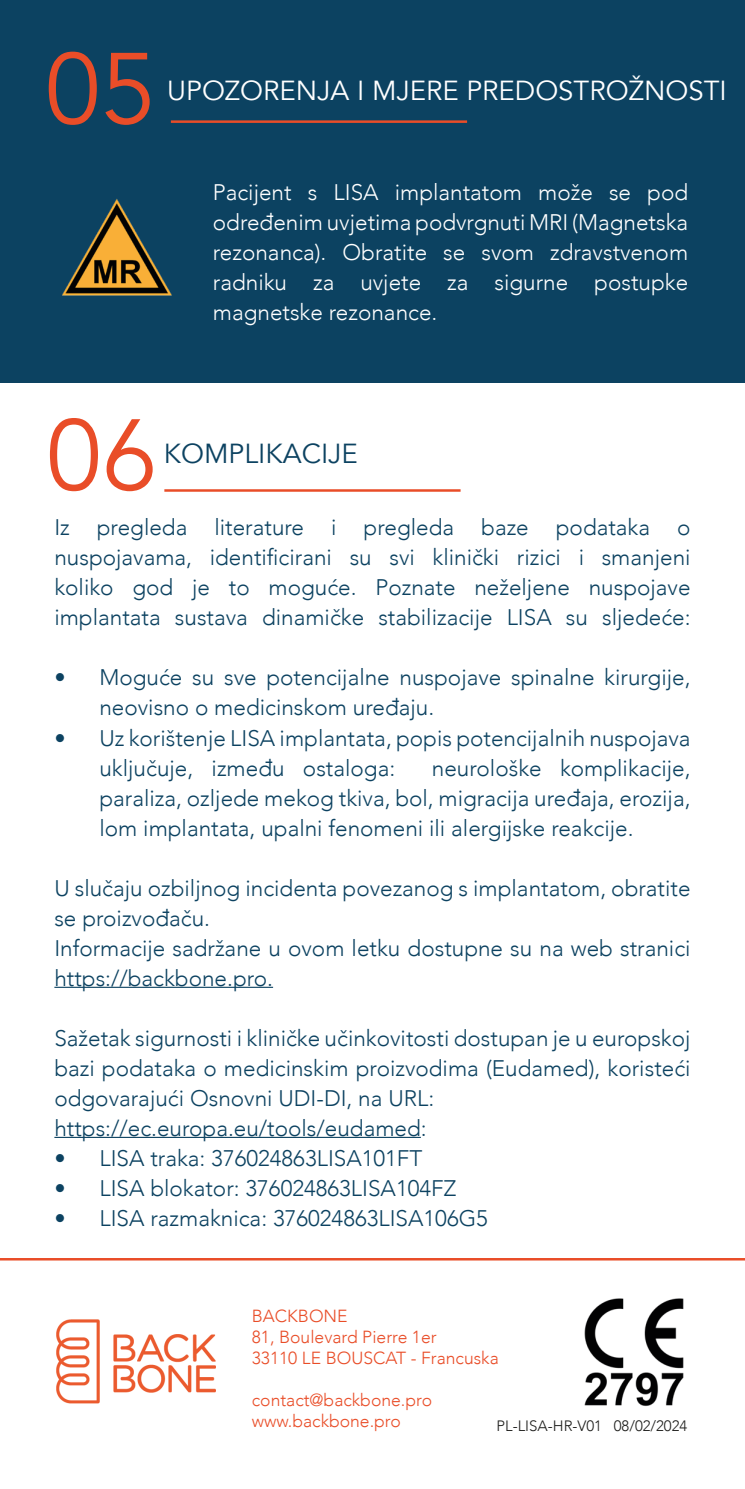
<style>
.page{position:relative;width:745px;height:1489px;background:#fff}
.page>*{position:absolute;margin:0;border:0;box-sizing:border-box;transform-origin:0 0}
.t1{font:100px "Avenir";color:#e94d28}
.t2{font:27.5px "Avenir";color:#fff}
.t3{font:27.5px "Avenir";color:#0c4261}
.t4{font:300 22.5px/30px "Avenir";color:#0c4261}
.t5{font:300 22.5px/30px "Avenir";color:#fff;text-align:justify}
.t6{font:300 17.5px/21px "Avenir";color:#e94d28}
.t7{font:300 15px "Avenir";color:#1d1d1b}
</style>
<div class="page">
<div style="left:0;top:0;width:744px;height:383px;background:#0c4261"></div>
<hr style="left:171px;top:120px;width:296px;height:3px;background:#e94d28">
<hr style="left:164px;top:489px;width:296px;height:2px;background:#e94d28">
<hr style="left:54px;top:986px;width:219px;height:1px;background:#0c4261">
<hr style="left:54px;top:1136px;width:366px;height:1px;background:#0c4261">
<img style="left:56px;top:1319px;width:160px;height:85px">
<hr style="left:0;top:1257px;width:744px;height:3px;background:#e94d28">
<img style="left:584px;top:1298px;width:100px;height:108px">
<img style="left:62px;top:199px;width:110px;height:97px">
<p class="t1" style="left:45px;top:30px;width:113px">05</p>
<p class="t2" style="left:167px;top:74px;width:560px">UPOZORENJA I MJERE PREDOSTROŽNOSTI</p>
<p class="t5" style="left:213px;top:177px;width:476px">Pacijent s LISA implantatom može se pod određenim uvjetima podvrgnuti MRI (Magnetska rezonanca). Obratite se svom zdravstvenom radniku za uvjete za sigurne postupke magnetske rezonance.</p>
<p class="t1" style="left:46px;top:396px;width:113px">06</p>
<p class="t3" style="left:164px;top:437px;width:195px">KOMPLIKACIJE</p>
<p class="t4" style="left:54px;top:512px;width:637px;text-align:justify">Iz pregleda literature i pregleda baze podataka o nuspojavama, identificirani su svi klinički rizici i smanjeni koliko god je to moguće. Poznate neželjene nuspojave implantata sustava dinamičke stabilizacije LISA su sljedeće:</p>
<p class="t4" style="left:99px;top:662px;width:592px;text-indent:-45px">• Moguće su sve potencijalne nuspojave spinalne kirurgije, neovisno o medicinskom uređaju.</p>
<p class="t4" style="left:99px;top:722px;width:592px;text-indent:-45px">• Uz korištenje LISA implantata, popis potencijalnih nuspojava uključuje, između ostaloga:</p>
<p class="t4" style="left:99px;top:752px;width:592px;text-align:justify;text-indent:332px">neurološke komplikacije, paraliza, ozljede mekog tkiva, bol, migracija uređaja, erozija, lom implantata, upalni fenomeni ili alergijske reakcije.</p>
<p class="t4" style="left:54px;top:872px;width:637px">U slučaju ozbiljnog incidenta povezanog s implantatom, obratite se proizvođaču.</p>
<p class="t4" style="left:54px;top:932px;width:637px">Informacije sadržane u ovom letku dostupne su na web stranici https://backbone.pro.</p>
<p class="t4" style="left:54px;top:1022px;width:637px;text-align:justify">Sažetak sigurnosti i kliničke učinkovitosti dostupan je u europskoj bazi podataka o medicinskim proizvodima (Eudamed), koristeći odgovarajući Osnovni UDI-DI, na URL:</p>
<p class="t4" style="left:54px;top:1112px;width:373px">https://ec.europa.eu/tools/eudamed:</p>
<p class="t4" style="left:54px;top:1142px;width:369px">• LISA traka: 376024863LISA101FT</p>
<p class="t4" style="left:54px;top:1172px;width:403px">• LISA blokator: 376024863LISA104FZ</p>
<p class="t4" style="left:54px;top:1202px;width:435px">• LISA razmaknica: 376024863LISA106G5</p>
<p class="t6" style="left:252px;top:1305px;width:248px">BACKBONE<br>81, Boulevard Pierre 1er<br>33110 LE BOUSCAT - Francuska</p>
<p class="t6" style="left:252px;top:1389px;width:182px">contact@backbone.pro</p>
<p class="t6" style="left:252px;top:1410px;width:150px">www.backbone.pro</p>
<p class="t7" style="left:496px;top:1417px;width:192px">PL-LISA-HR-V01 08/02/2024</p>
</div>
